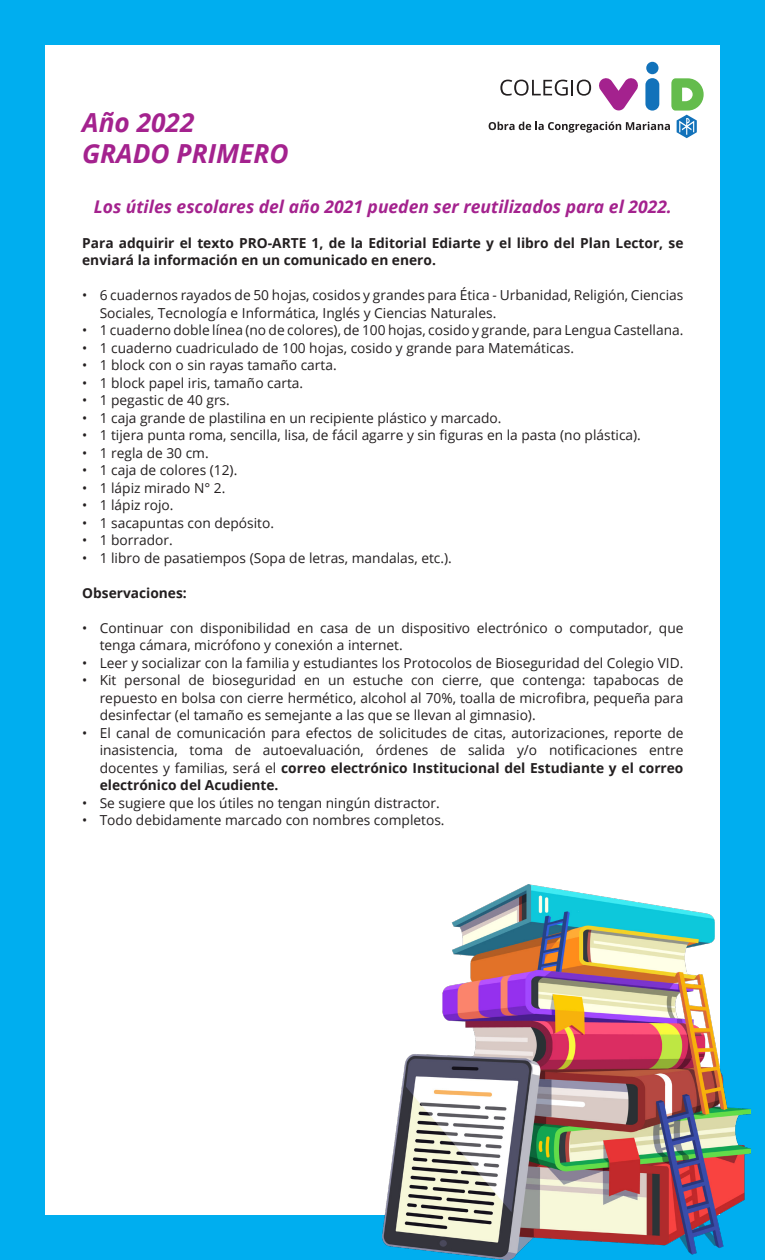
<style>
.page{position:relative;width:765px;height:1260px;background:#00aeef}
.page>*{position:absolute;margin:0;border:0;box-sizing:border-box;transform-origin:0 0}
.t1{font:italic 700 26.25px/31.5px "Open Sans";color:#a4228e}
.t2{font:italic 700 17.5px "Open Sans";color:#a4228e}
.t3{font:13.75px/17.5px "Open Sans";color:#231f20}
.t4{font:700 13.75px/17.5px "Open Sans";color:#231f20}
.s1{font-weight:700}
</style>
<div class="page">
<div style="left:45px;top:45px;width:675px;height:1170px;background:#fff"></div>
<div style="left:646px;top:62px;width:13px;height:12px;background:#1272ba;border-radius:50%"></div>
<svg style="left:489px;top:78px;width:215px;height:60px"></svg>
<img style="left:382px;top:884px;width:369px;height:376px">
<h1 class="t1" style="left:82px;top:106px;width:208px">Año 2022<br>GRADO PRIMERO</h1>
<p class="t2" style="left:94px;top:194px;width:580px">Los útiles escolares del año 2021 pueden ser reutilizados para el 2022.</p>
<p class="t4" style="left:82px;top:233px;width:603px">Para adquirir el texto PRO-ARTE 1, de la Editorial Ediarte y el libro del Plan Lector, se enviará la información en un comunicado en enero.</p>
<p class="t3" style="left:100px;top:286px;width:585px;text-indent:-18px">• 6 cuadernos rayados de 50 hojas, cosidos y grandes para Ética - Urbanidad, Religión, Ciencias<br>Sociales, Tecnología e Informática, Inglés y Ciencias Naturales.</p>
<p class="t3" style="left:82px;top:321px;width:603px">• 1 cuaderno doble línea (no de colores), de 100 hojas, cosido y grande, para Lengua Castellana.</p>
<p class="t3" style="left:82px;top:338px;width:493px">• 1 cuaderno cuadriculado de 100 hojas, cosido y grande para Matemáticas.</p>
<p class="t3" style="left:82px;top:356px;width:256px">• 1 block con o sin rayas tamaño carta.</p>
<p class="t3" style="left:82px;top:373px;width:223px">• 1 block papel iris, tamaño carta.</p>
<p class="t3" style="left:82px;top:391px;width:149px">• 1 pegastic de 40 grs.</p>
<p class="t3" style="left:82px;top:408px;width:421px">• 1 caja grande de plastilina en un recipiente plástico y marcado.</p>
<p class="t3" style="left:82px;top:426px;width:560px">• 1 tijera punta roma, sencilla, lisa, de fácil agarre y sin figuras en la pasta (no plástica).</p>
<p class="t3" style="left:82px;top:443px;width:128px">• 1 regla de 30 cm.</p>
<p class="t3" style="left:82px;top:461px;width:157px">• 1 caja de colores (12).</p>
<p class="t3" style="left:82px;top:478px;width:145px">• 1 lápiz mirado N° 2.</p>
<p class="t3" style="left:82px;top:496px;width:93px">• 1 lápiz rojo.</p>
<p class="t3" style="left:82px;top:513px;width:193px">• 1 sacapuntas con depósito.</p>
<p class="t3" style="left:82px;top:531px;width:92px">• 1 borrador.</p>
<p class="t3" style="left:82px;top:548px;width:371px">• 1 libro de pasatiempos (Sopa de letras, mandalas, etc.).</p>
<p class="t4" style="left:82px;top:583px;width:106px">Observaciones:</p>
<p class="t3" style="left:100px;top:618px;width:585px;text-indent:-18px">• Continuar con disponibilidad en casa de un dispositivo electrónico o computador, que tenga cámara, micrófono y conexión a internet.</p>
<p class="t3" style="left:82px;top:653px;width:603px">• Leer y socializar con la familia y estudiantes los Protocolos de Bioseguridad del Colegio VID.</p>
<p class="t3" style="left:100px;top:671px;width:585px;text-align:justify;text-indent:-17px">• Kit personal de bioseguridad en un estuche con cierre, que contenga: tapabocas de repuesto en bolsa con cierre hermético, alcohol al 70%, toalla de microfibra, pequeña para desinfectar (el tamaño es semejante a las que se llevan al gimnasio).</p>
<p class="t3" style="left:100px;top:723px;width:585px;text-align:justify;text-indent:-17px">• El canal de comunicación para efectos de solicitudes de citas, autorizaciones, reporte de inasistencia, toma de autoevaluación, órdenes de salida y/o notificaciones entre docentes y familias, será el <span class="s1">correo electrónico Institucional del Estudiante y el correo electrónico del Acudiente.</span></p>
<p class="t3" style="left:82px;top:794px;width:359px">• Se sugiere que los útiles no tengan ningún distractor.</p>
<p class="t3" style="left:82px;top:811px;width:364px">• Todo debidamente marcado con nombres completos.</p>
</div>
